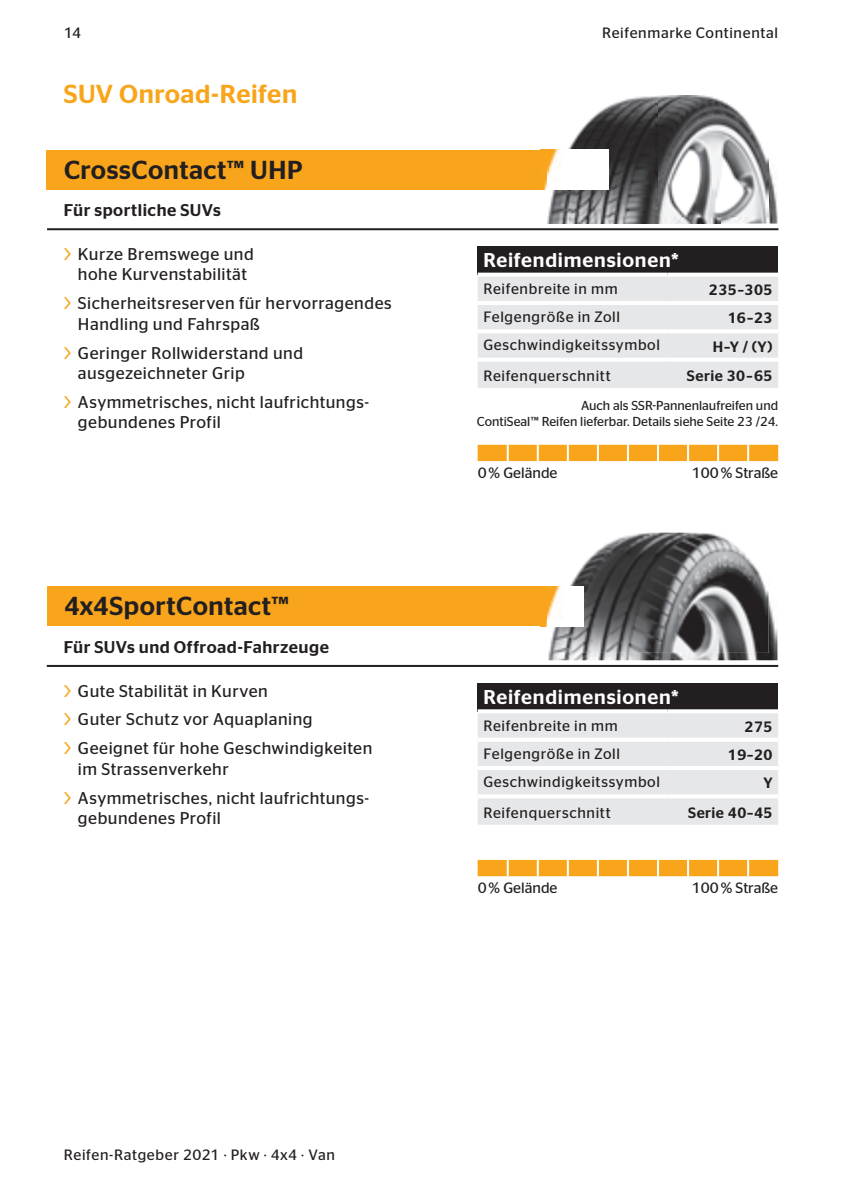
<style>
.page{position:relative;width:842px;height:1191px;background:#fff}
.page>*{position:absolute;margin:0;border:0;box-sizing:border-box;transform-origin:0 0}
.t1{font:500 26px "Continental Stag Sans";letter-spacing:.02em;color:#231f20}
.t2{font:500 26px "Continental Stag Sans";letter-spacing:.015em;color:#f9a51b}
.t3{font:500 20px "Continental Stag Sans";letter-spacing:.04em;color:#fff}
.t4{font:17px/20.4px "Continental Stag Sans";letter-spacing:.03em;color:#231f20}
.t5{font:500 17px "Continental Stag Sans";letter-spacing:.03em;color:#231f20}
.t6{font:15px "Continental Stag Sans";letter-spacing:.04em;color:#231f20}
.t7{font:500 15px "Continental Stag Sans";letter-spacing:.03em;color:#231f20}
.t8{font:15px "Continental Stag Sans";color:#231f20}
.t9{font:13px/16px "Continental Stag Sans";color:#231f20;text-align:right}
.s1{color:#f9a51b}
</style>
<div class="page">
<div style="left:47px;top:150px;width:561px;height:39px;background:#f9a51b"></div>
<div style="left:47px;top:586px;width:536px;height:40px;background:#f9a51b"></div>
<img style="left:544px;top:168px;width:4px;height:21px">
<img style="left:720px;top:157px;width:57px;height:66px">
<img style="left:548px;top:216px;width:172px;height:7px">
<img style="left:548px;top:96px;width:220px;height:120px">
<img style="left:548px;top:150px;width:60px;height:39px">
<img style="left:545px;top:611px;width:3px;height:15px">
<img style="left:548px;top:591px;width:229px;height:69px">
<img style="left:548px;top:532px;width:220px;height:121px">
<img style="left:548px;top:586px;width:35px;height:40px">
<hr style="left:47px;top:228px;width:731px;height:2px;background:#231f20">
<hr style="left:47px;top:665px;width:731px;height:2px;background:#231f20">
<div style="left:478px;top:246px;width:300px;height:29px;background:#231f20"></div>
<div style="left:478px;top:277px;width:300px;height:111px;background:#e6e7e9"></div>
<hr style="left:478px;top:273px;width:190px;height:4px;background:#fff">
<hr style="left:668px;top:273px;width:110px;height:4px;background:#fff">
<hr style="left:478px;top:301px;width:190px;height:4px;background:#fff">
<hr style="left:668px;top:301px;width:110px;height:4px;background:#fff">
<hr style="left:478px;top:329px;width:190px;height:4px;background:#fff">
<hr style="left:668px;top:329px;width:110px;height:4px;background:#fff">
<hr style="left:478px;top:358px;width:190px;height:4px;background:#fff">
<hr style="left:668px;top:358px;width:110px;height:4px;background:#fff">
<div style="left:478px;top:683px;width:300px;height:28px;background:#231f20"></div>
<div style="left:478px;top:713px;width:300px;height:111px;background:#e6e7e9"></div>
<svg style="left:478px;top:709px;width:190px;height:3px"></svg>
<svg style="left:668px;top:709px;width:110px;height:2px"></svg>
<svg style="left:478px;top:737px;width:190px;height:4px"></svg>
<svg style="left:668px;top:737px;width:110px;height:4px"></svg>
<hr style="left:478px;top:766px;width:190px;height:4px;background:#fff">
<hr style="left:668px;top:766px;width:110px;height:4px;background:#fff">
<hr style="left:478px;top:794px;width:190px;height:4px;background:#fff">
<hr style="left:668px;top:794px;width:110px;height:4px;background:#fff">
<svg style="left:478px;top:445px;width:300px;height:17px;background:#f9ae34"></svg>
<svg style="left:478px;top:860px;width:300px;height:17px;background:#f9ae32"></svg>
<p class="t6" style="left:64px;top:24px;width:19px">14</p>
<h1 class="t2" style="left:64px;top:79px;width:235px">SUV Onroad-Reifen</h1>
<h1 class="t1" style="left:64px;top:155px;width:240px">CrossContact™ UHP</h1>
<p class="t5" style="left:64px;top:200px;width:159px">Für sportliche SUVs</p>
<p class="t4" style="left:64px;top:244px;width:191px;text-align:center"><span class="s1">&gt;</span> Kurze Bremswege und hohe Kurvenstabilität</p>
<p class="t4" style="left:78px;top:293px;width:315px;text-indent:-14px"><span class="s1">&gt;</span> Sicherheitsreserven für hervorragendes<br>Handling und Fahrspaß</p>
<p class="t4" style="left:78px;top:342px;width:227px;text-indent:-14px"><span class="s1">&gt;</span> Geringer Rollwiderstand und ausgezeichneter Grip</p>
<p class="t4" style="left:78px;top:391px;width:293px;text-indent:-14px"><span class="s1">&gt;</span> Asymmetrisches, nicht laufrichtungs&shy;gebundenes Profil</p>
<h1 class="t1" style="left:64px;top:591px;width:226px">4x4SportContact™</h1>
<p class="t5" style="left:64px;top:637px;width:267px">Für SUVs und Offroad-Fahrzeuge</p>
<p class="t4" style="left:64px;top:676px;width:310px;line-height:28.8px"><span class="s1">&gt;</span> Gute Stabilität in Kurven<br><span class="s1">&gt;</span> Guter Schutz vor Aquaplaning<br><span class="s1">&gt;</span> Geeignet für hohe Geschwindigkeiten</p>
<p class="t4" style="left:64px;top:754px;width:307px;line-height:28.8px;text-indent:14px">im Strassenverkehr<br><span class="s1">&gt;</span> Asymmetrisches, nicht laufrichtungs-</p>
<p class="t4" style="left:78px;top:808px;width:145px">gebundenes Profil</p>
<p class="t6" style="left:602px;top:24px;width:178px">Reifenmarke Continental</p>
<p class="t3" style="left:483px;top:249px;width:197px">Reifendimensionen*</p>
<p class="t6" style="left:483px;top:280px;width:136px">Reifenbreite in mm</p>
<p class="t7" style="left:709px;top:281px;width:65px">235–305</p>
<p class="t6" style="left:483px;top:308px;width:138px">Felgengröße in Zoll</p>
<p class="t7" style="left:728px;top:309px;width:46px">16–23</p>
<p class="t6" style="left:483px;top:336px;width:178px">Geschwindigkeitssymbol</p>
<p class="t7" style="left:713px;top:338px;width:61px">H–Y / (Y)</p>
<p class="t6" style="left:483px;top:367px;width:129px">Reifenquerschnitt</p>
<p class="t7" style="left:687px;top:367px;width:87px">Serie 30–65</p>
<p class="t9" style="left:477px;top:397px;width:303px">Auch als SSR-Pannenlaufreifen und<br>ContiSeal™ Reifen lieferbar. Details siehe Seite 23 /24.</p>
<p class="t8" style="left:478px;top:464px;width:81px">0 % Gelände</p>
<p class="t8" style="left:692px;top:464px;width:88px">100 % Straße</p>
<p class="t3" style="left:483px;top:685px;width:197px">Reifendimensionen*</p>
<p class="t6" style="left:483px;top:717px;width:136px">Reifenbreite in mm</p>
<p class="t7" style="left:745px;top:717px;width:29px">275</p>
<p class="t6" style="left:483px;top:745px;width:138px">Felgengröße in Zoll</p>
<p class="t7" style="left:728px;top:746px;width:46px">19–20</p>
<p class="t6" style="left:483px;top:773px;width:178px">Geschwindigkeitssymbol</p>
<p class="t7" style="left:763px;top:774px;width:11px">Y</p>
<p class="t6" style="left:483px;top:804px;width:129px">Reifenquerschnitt</p>
<p class="t7" style="left:688px;top:803px;width:86px">Serie 40–45</p>
<p class="t8" style="left:478px;top:879px;width:81px">0 % Gelände</p>
<p class="t8" style="left:692px;top:879px;width:88px">100 % Straße</p>
<p class="t6" style="left:64px;top:1146px;width:273px">Reifen-Ratgeber 2021 · Pkw · 4x4 · Van</p>
</div>
